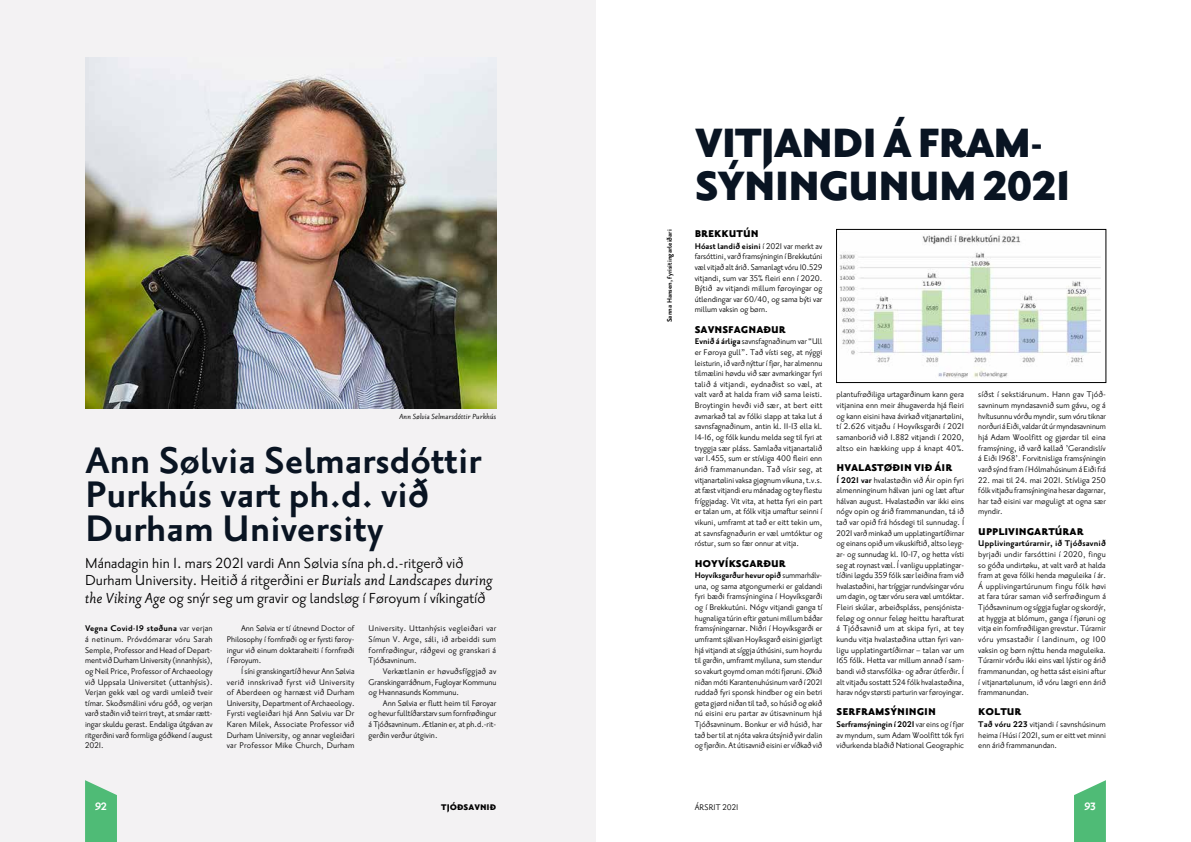
<style>
.page{position:relative;width:1191px;height:842px;background:#fff}
.page>*{position:absolute;margin:0;border:0;box-sizing:border-box;transform-origin:0 0}
.t1{font:900 49.9px/42.5px "Priori Sans OT";letter-spacing:-.04em;color:#091422}
.t2{font:700 45px/34px "Priori Sans OT";color:#091422}
.t3{font:17.7px/17.7px "Priori Sans OT";letter-spacing:.005em;color:#000}
.t4{font:700 13px "Priori Sans OT";color:#fff}
.t5{font:900 12px "Priori Sans OT";color:#000}
.t6{font:10px/10.6px "Priori Sans OT";color:#000;text-align:justify}
.t7{font:700 10px "Priori Sans OT";letter-spacing:.01em;color:#000}
.t8{font:900 10px "Priori Sans OT";color:#000}
.t9{font:italic 9px "Priori Sans OT";letter-spacing:.005em;color:#000}
.t10{font:700 8px "Priori Sans OT";letter-spacing:.005em;color:#000}
.s1{font-style:italic}
.s2{font-weight:700}
</style>
<div class="page">
<img style="left:839px;top:234px;width:262px;height:144px">
<div style="left:836px;top:229px;width:270px;height:154px;border:1px solid #000"></div>
<div style="left:0;top:0;width:595px;height:842px;background:#f3f2f3"></div>
<img style="left:85px;top:57px;width:411px;height:351px">
<svg style="left:85px;top:780px;width:32px;height:62px;background:#63c185"></svg>
<svg style="left:1074px;top:780px;width:32px;height:62px;background:#65c387"></svg>
<p class="t9" style="left:399px;top:412px;width:98px">Ann Sølvia Selmarsdóttir Purkhús</p>
<h2 class="t2" style="left:85px;top:445px;width:398px">Ann Sølvia Selmarsdóttir<br>Purkhús vart ph.d. við<br>Durham University</h2>
<h3 class="t3" style="left:85px;top:555px;width:409px">Mánadagin hin 1. mars 2021 vardi Ann Sølvia sína ph.d.-ritgerð við<br>Durham University. Heitið á ritgerðini er <span class="s1">Burials and Landscapes during the Viking Age</span> og snýr seg um gravir og landsløg í Føroyum í víkingatíð</h3>
<p class="t6" style="left:85px;top:624px;width:129px"><span class="s2">Vegna Covid-19 støðuna</span> var verjan á netinum. Próvdómarar vóru Sarah Semple, Professor and Head of Depart&shy;ment við Durham University (innanhýsis), og Neil Price, Professor of Archaeology við Uppsala Universitet (uttanhýsis).<br>Verjan gekk væl og vardi umleið tveir tímar. Skoðsmálini vóru góð, og verjan varð staðin við teirri treyt, at smáar rætt&shy;ingar skuldu gerast. Endaliga útgávan av ritgerðini varð formliga góðkend í august 2021.</p>
<p class="t6" style="left:227px;top:624px;width:129px;text-indent:14px">Ann Sølvia er tí útnevnd Doctor of Philosophy í fornfrøði og er fyrsti føroy&shy;ingur við einum doktaraheiti í fornfrøði í Føroyum.</p>
<p class="t6" style="left:369px;top:624px;width:129px">University. Uttanhýsis vegleiðari var Símun V. Arge, sáli, ið arbeiddi sum fornfrøðingur, ráðgevi og granskari á Tjóðsavninum.</p>
<p class="t6" style="left:369px;top:666px;width:129px;text-indent:14px">Verkætlanin er høvuðsfíggjað av Granskingarráðnum, Fugloyar Kommunu og Hvannasunds Kommunu.</p>
<p class="t6" style="left:369px;top:698px;width:129px;text-indent:14px">Ann Sølvia er flutt heim til Føroyar og hevur fulltíðarstarv sum fornfrøðingur á Tjóðsavninum. Ætlanin er, at ph.d.-rit&shy;gerðin verður útgivin.</p>
<p class="t6" style="left:227px;top:666px;width:129px;text-indent:14px">Í síni granskingartíð hevur Ann Sølvia verið innskrivað fyrst við University of Aberdeen og harnæst við Durham University, Department of Archaeology.<br>Fyrsti vegleiðari hjá Ann Sølviu var Dr Karen Milek, Associate Professor við Durham University, og annar vegleiðari var Professor Mike Church, Durham</p>
<p class="t10" style="left:666px;top:322px;width:94px;rotate:-90deg">Sanna Hansen, fyrisitingarleiðari</p>
<h1 class="t1" style="left:694px;top:125px;width:378px">VITJANDI Á FRAM-<br>SÝNINGUNUM 2021</h1>
<p class="t5" style="left:694px;top:228px;width:65px">BREKKUTÚN</p>
<p class="t6" style="left:694px;top:241px;width:129px"><span class="s2">Hóast landið eisini</span> í 2021 var merkt av farsóttini, varð framsýningin í Brekkutúni væl vitjað alt árið. Samanlagt vóru 10.529 vitjandi, sum var 35% fleiri enn í 2020.<br>Býtið av vitjandi millum føroyingar og útlendingar var 60/40, og sama býti var millum vaksin og børn.</p>
<p class="t5" style="left:694px;top:324px;width:93px">SAVNSFAGNAÐUR</p>
<p class="t6" style="left:694px;top:337px;width:129px"><span class="s2">Evnið á árliga</span> savnsfagnaðinum var “Ull er Føroya gull”. Tað vísti seg, at nýggi leisturin, ið varð nýttur í fjør, har almennu tilmælini høvdu við sær avmarkingar fyri talið á vitjandi, eydnaðist so væl, at valt varð at halda fram við sama leisti.<br>Broytingin hevði við sær, at bert eitt avmarkað tal av fólki slapp at taka lut á savnsfagnaðinum, antin kl. 11-13 ella kl.<br>14-16, og fólk kundu melda seg til fyri at tryggja sær pláss. Samlaða vitjanartalið var 1.455, sum er stívliga 400 fleiri enn árið frammanundan. Tað vísir seg, at vitjanartølini vaksa gjøgnum vikuna, t.v.s. at fæst vitjandi eru mánadag og tey flestu fríggjadag. Vit vita, at hetta fyri ein part er talan um, at fólk vitja umaftur seinni í vikuni, umframt at tað er eitt tekin um, at savnsfagnaðurin er væl umtóktur og róstur, sum so fær onnur at vitja.</p>
<p class="t5" style="left:694px;top:558px;width:93px">HOYVÍKSGARÐUR</p>
<p class="t6" style="left:694px;top:571px;width:129px"><span class="s2">Hoyvíksgarður hevur opið</span> summarhálv&shy;una, og sama atgongumerki er galdandi fyri bæði framsýningina í Hoyvíksgarði og í Brekkutúni. Nógv vitjandi ganga tí hugnaliga túrin eftir gøtuni millum báðar framsýningarnar. Niðri í Hoyvíksgarði er umframt sjálvan Hoyíksgarð eisini gjørligt hjá vitjandi at síggja úthúsini, sum hoyrdu til garðin, umframt mylluna, sum stendur so vakurt goymd oman móti fjøruni. Økið niðan móti Karantenuhúsinum varð í 2021 ruddað fyri sponsk hindber og ein betri gøta gjørd niðan til tað, so húsið og økið nú eisini eru partar av útisavninum hjá Tjóðsavninum. Bonkur er við húsið, har tað ber til at njóta vakra útsýnið yvir dalin og fjørðin. At útisavnið eisini er víðkað við</p>
<p class="t6" style="left:836px;top:390px;width:129px">plantufrøðiliga urtagarðinum kann gera vitjanina enn meir áhugaverda hjá fleiri og kann eisini hava ávirkað vitjanartølini, tí 2.626 vitjaðu í Hoyvíksgarði í 2021 samanborið við 1.882 vitjandi í 2020, altso ein hækking upp á knapt 40%.</p>
<p class="t5" style="left:836px;top:462px;width:117px">HVALASTØÐIN VIÐ ÁIR</p>
<p class="t6" style="left:836px;top:475px;width:129px"><span class="s2">Í 2021 var</span> hvalastøðin við Áir opin fyri almenninginum hálvan juni og læt aftur hálvan august. Hvalastøðin var ikki eins nógv opin og árið frammanundan, tá ið tað var opið frá hósdegi til sunnudag. Í 2021 varð minkað um upplatingartíðirnar og einans opið um vikuskiftið, altso leyg&shy;ar- og sunnudag kl. 10-17, og hetta vísti seg at roynast væl. Í vanligu upplatingar&shy;tíðini løgdu 359 fólk sær leiðina fram við hvalastøðini, har tríggjar rundvísingar vóru um dagin, og tær vóru sera væl umtóktar.<br>Fleiri skúlar, arbeiðspláss, pensjónista&shy;feløg og onnur feløg heittu harafturat á Tjóðsavnið um at skipa fyri, at tey kundu vitja hvalastøðina uttan fyri van&shy;ligu upplatingartíðirnar – talan var um 165 fólk. Hetta var millum annað í sam&shy;bandi við starvsfólka- og aðrar útferðir. Í alt vitjaðu sostatt 524 fólk hvalastøðina, harav nógv størsti parturin var føroyingar.</p>
<p class="t5" style="left:836px;top:707px;width:101px">SERFRAMSÝNINGIN</p>
<p class="t6" style="left:836px;top:719px;width:129px"><span class="s2">Serframsýningin í 2021</span> var eins og í fjør av myndum, sum Adam Woolfitt tók fyri viðurkenda blaðið National Geographic</p>
<p class="t6" style="left:978px;top:390px;width:129px">síðst í sekstiárunum. Hann gav Tjóð&shy;savninum myndasavnið sum gávu, og á hvítusunnu vórðu myndir, sum vóru tiknar norðuri á Eiði, valdar út úr myndasavninum hjá Adam Woolfitt og gjørdar til eina framsýning, ið varð kallað ’Gerandislív á Eiði 1968’. Forvitnisliga framsýningin varð sýnd fram í Hólmahúsinum á Eiði frá</p>
<p class="t6" style="left:978px;top:475px;width:129px">22. mai til 24. mai 2021. Stívliga 250 fólk vitjaðu framsýningina hesar dagarnar, har tað eisini var møguligt at ogna sær myndir.</p>
<p class="t5" style="left:978px;top:526px;width:107px">UPPLIVINGARTÚRAR</p>
<p class="t7" style="left:978px;top:539px;width:129px">Upplivingartúrarnir, ið Tjóðsavnið</p>
<p class="t6" style="left:978px;top:549px;width:129px">byrjaði undir farsóttini í 2020, fingu so góða undirtøku, at valt varð at halda fram at geva fólki henda møguleika í ár.<br>Á upplivingartúrunum fingu fólk høvi at fara túrar saman við serfrøðingum á Tjóðsavninum og síggja fuglar og skordýr, at hyggja at blómum, ganga í fjøruni og vitja ein fornfrøðiligan grevstur. Túrarnir vóru ymsastaðir í landinum, og 100 vaksin og børn nýttu henda møguleika.<br>Túrarnir vórðu ikki eins væl lýstir og árið frammanundan, og hetta sást eisini aftur í vitjanartølunum, ið vóru lægri enn árið frammanundan.</p>
<p class="t5" style="left:978px;top:707px;width:45px">KOLTUR</p>
<p class="t6" style="left:978px;top:719px;width:129px"><span class="s2">Tað vóru 223</span> vitjandi í savnshúsinum heima í Húsi í 2021, sum er eitt vet minni enn árið frammanundan.</p>
<h3 class="t4" style="left:95px;top:801px;width:14px">92</h3>
<p class="t8" style="left:441px;top:803px;width:56px">TJÓÐSAVNIÐ</p>
<p class="t6" style="left:694px;top:802px;width:45px">ÁRSRIT 2021</p>
<h3 class="t4" style="left:1084px;top:801px;width:13px">93</h3>
</div>
